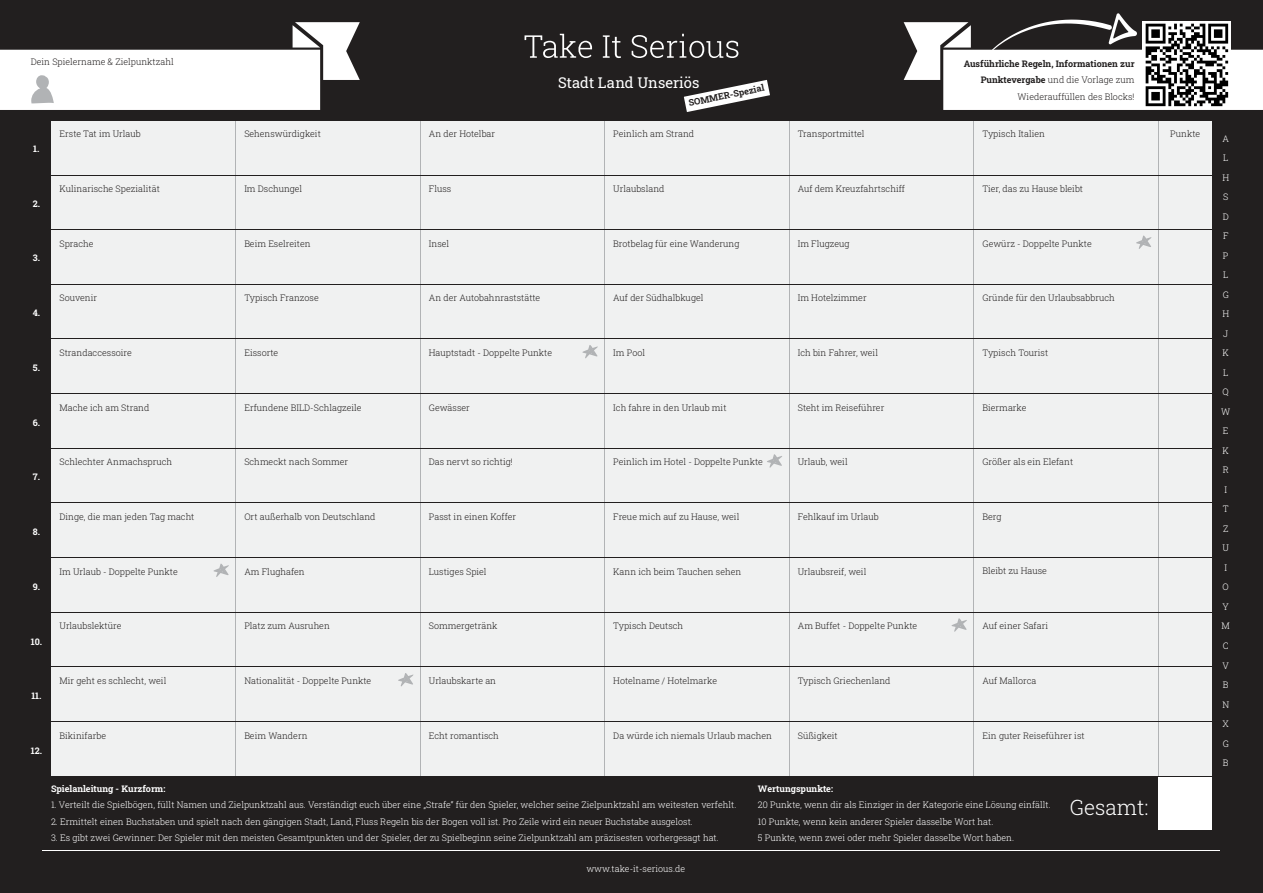
<style>
.page{position:relative;width:1263px;height:893px;background:#221f1f}
.page>*{position:absolute;margin:0;border:0;box-sizing:border-box;transform-origin:0 0}
.t1{font:300 21px "Roboto Slab";color:#fff}
.t2{font:14.85px "Roboto Slab";color:#fff}
.t3{font:300 9px "Roboto Slab";color:#221f1f}
.t4{font:300 9px/19.5px "Roboto Slab";color:#fff;text-align:center}
.t5{font:700 9px/16.5px "Roboto Slab";color:#221f1f;text-align:right}
.t6{font:700 9px "Roboto Slab";color:#fff}
.s1{font-weight:300}
</style>
<div class="page">
<svg style="left:683px;top:80px;width:87px;height:32px"></svg>
<div style="left:51px;top:120px;width:1161px;height:656px;background:#f0f1f1"></div>
<hr style="left:43px;top:850px;width:1177px;height:1px;background:#fff">
<hr style="left:235px;top:120px;width:1px;height:656px;background:#b1b3b5">
<hr style="left:420px;top:120px;width:1px;height:656px;background:#b1b3b5">
<hr style="left:604px;top:120px;width:1px;height:656px;background:#b1b3b5">
<hr style="left:789px;top:120px;width:1px;height:656px;background:#b1b3b5">
<hr style="left:973px;top:120px;width:1px;height:656px;background:#b1b3b5">
<hr style="left:1158px;top:120px;width:1px;height:656px;background:#b1b3b5">
<div style="left:1159px;top:776px;width:53px;height:54px;background:#fff"></div>
<svg style="left:904px;top:13px;width:359px;height:97px"></svg>
<svg style="left:582px;top:345px;width:16px;height:13px"></svg>
<svg style="left:767px;top:454px;width:15px;height:14px"></svg>
<svg style="left:951px;top:618px;width:16px;height:14px"></svg>
<svg style="left:213px;top:564px;width:16px;height:13px"></svg>
<svg style="left:398px;top:673px;width:16px;height:13px"></svg>
<svg style="left:1136px;top:235px;width:16px;height:14px"></svg>
<hr style="left:51px;top:175px;width:1161px;height:1px;background:#221f1f">
<hr style="left:51px;top:229px;width:1161px;height:1px;background:#221f1f">
<hr style="left:51px;top:284px;width:1161px;height:1px;background:#221f1f">
<hr style="left:51px;top:339px;width:1161px;height:1px;background:#221f1f">
<hr style="left:51px;top:393px;width:1161px;height:1px;background:#221f1f">
<hr style="left:51px;top:448px;width:1161px;height:1px;background:#221f1f">
<hr style="left:51px;top:502px;width:1161px;height:1px;background:#221f1f">
<hr style="left:51px;top:557px;width:1161px;height:1px;background:#221f1f">
<hr style="left:51px;top:612px;width:1161px;height:1px;background:#221f1f">
<hr style="left:51px;top:666px;width:1161px;height:1px;background:#221f1f">
<hr style="left:51px;top:721px;width:1161px;height:1px;background:#221f1f">
<hr style="left:51px;top:776px;width:1161px;height:1px;background:#221f1f">
<hr style="left:51px;top:120px;width:1161px;height:1px;background:#221f1f">
<svg style="left:524px;top:34px;width:68px;height:24px"></svg>
<svg style="left:603px;top:35px;width:18px;height:23px"></svg>
<svg style="left:632px;top:34px;width:106px;height:24px"></svg>
<svg style="left:0;top:22px;width:360px;height:88px"></svg>
<p class="t3" style="left:31px;top:58px;width:144px">Dein Spielername &amp; Zielpunktzahl</p>
<p class="t6" style="left:33px;top:145px;width:8px">1.</p>
<p class="t6" style="left:33px;top:200px;width:9px">2.</p>
<p class="t6" style="left:33px;top:254px;width:9px">3.</p>
<p class="t6" style="left:33px;top:309px;width:9px">4.</p>
<p class="t6" style="left:33px;top:364px;width:9px">5.</p>
<p class="t6" style="left:33px;top:419px;width:9px">6.</p>
<p class="t6" style="left:33px;top:473px;width:9px">7.</p>
<p class="t6" style="left:33px;top:528px;width:9px">8.</p>
<p class="t6" style="left:33px;top:583px;width:9px">9.</p>
<p class="t6" style="left:31px;top:638px;width:13px">10.</p>
<p class="t6" style="left:31px;top:692px;width:12px">11.</p>
<p class="t6" style="left:31px;top:747px;width:13px">12.</p>
<p class="t3" style="left:60px;top:130px;width:83px">Erste Tat im Urlaub</p>
<p class="t3" style="left:60px;top:185px;width:102px">Kulinarische Spezialität</p>
<p class="t3" style="left:60px;top:240px;width:36px">Sprache</p>
<p class="t3" style="left:60px;top:295px;width:39px">Souvenir</p>
<p class="t3" style="left:60px;top:349px;width:74px">Strandaccessoire</p>
<p class="t3" style="left:60px;top:404px;width:91px">Mache ich am Strand</p>
<p class="t3" style="left:60px;top:458px;width:114px">Schlechter Anmachspruch</p>
<p class="t3" style="left:60px;top:513px;width:136px">Dinge, die man jeden Tag macht</p>
<p class="t3" style="left:60px;top:568px;width:120px">Im Urlaub - Doppelte Punkte</p>
<p class="t3" style="left:60px;top:622px;width:63px">Urlaubslektüre</p>
<p class="t3" style="left:60px;top:677px;width:108px">Mir geht es schlecht, weil</p>
<p class="t3" style="left:60px;top:732px;width:48px">Bikinifarbe</p>
<h2 class="t2" style="left:558px;top:74px;width:143px">Stadt Land Unseriös</h2>
<p class="t5" style="left:687px;top:96px;width:78px;rotate:-12deg">SOMMER-Spezial</p>
<p class="t5" style="left:964px;top:56px;width:172px">Ausführliche Regeln, Informationen zur<br>Punktevergabe <span class="s1">und die Vorlage zum<br>Wiederauffüllen des Blocks!</span></p>
<p class="t3" style="left:244px;top:130px;width:78px">Sehenswürdigkeit</p>
<p class="t3" style="left:429px;top:130px;width:68px">An der Hotelbar</p>
<p class="t3" style="left:613px;top:130px;width:82px">Peinlich am Strand</p>
<p class="t3" style="left:798px;top:130px;width:68px">Transportmittel</p>
<p class="t3" style="left:982px;top:130px;width:64px">Typisch Italien</p>
<p class="t3" style="left:244px;top:185px;width:59px">Im Dschungel</p>
<p class="t3" style="left:429px;top:185px;width:24px">Fluss</p>
<p class="t3" style="left:613px;top:185px;width:53px">Urlaubsland</p>
<p class="t3" style="left:798px;top:185px;width:109px">Auf dem Kreuzfahrtschiff</p>
<p class="t3" style="left:982px;top:185px;width:102px">Tier, das zu Hause bleibt</p>
<p class="t3" style="left:244px;top:240px;width:68px">Beim Eselreiten</p>
<p class="t3" style="left:429px;top:240px;width:22px">Insel</p>
<p class="t3" style="left:613px;top:240px;width:128px">Brotbelag für eine Wanderung</p>
<p class="t3" style="left:798px;top:240px;width:53px">Im Flugzeug</p>
<p class="t3" style="left:982px;top:240px;width:111px">Gewürz - Doppelte Punkte</p>
<p class="t3" style="left:244px;top:295px;width:76px">Typisch Franzose</p>
<p class="t3" style="left:429px;top:295px;width:113px">An der Autobahnraststätte</p>
<p class="t3" style="left:613px;top:295px;width:92px">Auf der Südhalbkugel</p>
<p class="t3" style="left:798px;top:295px;width:70px">Im Hotelzimmer</p>
<p class="t3" style="left:982px;top:295px;width:134px">Gründe für den Urlaubsabbruch</p>
<p class="t3" style="left:244px;top:349px;width:35px">Eissorte</p>
<p class="t3" style="left:429px;top:349px;width:125px">Hauptstadt - Doppelte Punkte</p>
<p class="t3" style="left:613px;top:349px;width:33px">Im Pool</p>
<p class="t3" style="left:798px;top:349px;width:82px">Ich bin Fahrer, weil</p>
<p class="t3" style="left:982px;top:349px;width:67px">Typisch Tourist</p>
<p class="t3" style="left:244px;top:404px;width:119px">Erfundene BILD-Schlagzeile</p>
<p class="t3" style="left:429px;top:404px;width:43px">Gewässer</p>
<p class="t3" style="left:613px;top:404px;width:115px">Ich fahre in den Urlaub mit</p>
<p class="t3" style="left:798px;top:404px;width:88px">Steht im Reiseführer</p>
<p class="t3" style="left:982px;top:404px;width:45px">Biermarke</p>
<p class="t3" style="left:244px;top:458px;width:105px">Schmeckt nach Sommer</p>
<p class="t3" style="left:429px;top:458px;width:86px">Das nervt so richtig!</p>
<p class="t3" style="left:613px;top:458px;width:151px">Peinlich im Hotel - Doppelte Punkte</p>
<p class="t3" style="left:798px;top:458px;width:51px">Urlaub, weil</p>
<p class="t3" style="left:982px;top:458px;width:92px">Größer als ein Elefant</p>
<p class="t3" style="left:244px;top:513px;width:133px">Ort außerhalb von Deutschland</p>
<p class="t3" style="left:429px;top:513px;width:89px">Passt in einen Koffer</p>
<p class="t3" style="left:613px;top:513px;width:128px">Freue mich auf zu Hause, weil</p>
<p class="t3" style="left:798px;top:513px;width:82px">Fehlkauf im Urlaub</p>
<p class="t3" style="left:982px;top:513px;width:21px">Berg</p>
<p class="t3" style="left:244px;top:568px;width:62px">Am Flughafen</p>
<p class="t3" style="left:429px;top:568px;width:59px">Lustiges Spiel</p>
<p class="t3" style="left:613px;top:568px;width:130px">Kann ich beim Tauchen sehen</p>
<p class="t3" style="left:798px;top:568px;width:70px">Urlaubsreif, weil</p>
<p class="t3" style="left:982px;top:567px;width:66px">Bleibt zu Hause</p>
<p class="t3" style="left:244px;top:622px;width:87px">Platz zum Ausruhen</p>
<p class="t3" style="left:429px;top:622px;width:70px">Sommergetränk</p>
<p class="t3" style="left:613px;top:622px;width:71px">Typisch Deutsch</p>
<p class="t3" style="left:798px;top:622px;width:121px">Am Buffet - Doppelte Punkte</p>
<p class="t3" style="left:982px;top:622px;width:67px">Auf einer Safari</p>
<p class="t3" style="left:244px;top:677px;width:128px">Nationalität - Doppelte Punkte</p>
<p class="t3" style="left:429px;top:677px;width:69px">Urlaubskarte an</p>
<p class="t3" style="left:613px;top:677px;width:105px">Hotelname / Hotelmarke</p>
<p class="t3" style="left:798px;top:677px;width:94px">Typisch Griechenland</p>
<p class="t3" style="left:982px;top:677px;width:55px">Auf Mallorca</p>
<p class="t3" style="left:244px;top:732px;width:65px">Beim Wandern</p>
<p class="t3" style="left:429px;top:732px;width:72px">Echt romantisch</p>
<p class="t3" style="left:613px;top:732px;width:160px">Da würde ich niemals Urlaub machen</p>
<p class="t3" style="left:798px;top:732px;width:41px">Süßigkeit</p>
<p class="t3" style="left:982px;top:732px;width:104px">Ein guter Reiseführer ist</p>
<p class="t6" style="left:51px;top:785px;width:116px">Spielanleitung - Kurzform:</p>
<p class="t4" style="left:51px;top:796px;width:687px">1. Verteilt die Spielbögen, füllt Namen und Zielpunktzahl aus. Verständigt euch über eine „Strafe“ für den Spieler, welcher seine Zielpunktzahl am weitesten verfehlt.</p>
<p class="t4" style="left:51px;top:812px;width:643px">2. Ermittelt einen Buchstaben und spielt nach den gängigen Stadt, Land, Fluss Regeln bis der Bogen voll ist. Pro Zeile wird ein neuer Buchstabe ausgelost.</p>
<p class="t4" style="left:51px;top:829px;width:669px">3. Es gibt zwei Gewinner: Der Spieler mit den meisten Gesamtpunkten und der Spieler, der zu Spielbeginn seine Zielpunktzahl am präzisesten vorhergesagt hat.</p>
<p class="t4" style="left:586px;top:859px;width:100px">www.take-it-serious.de</p>
<p class="t6" style="left:758px;top:785px;width:77px">Wertungspunkte:</p>
<p class="t4" style="left:758px;top:797px;width:294px;line-height:16.5px;text-align:left">20 Punkte, wenn dir als Einziger in der Kategorie eine Lösung einfällt.<br>10 Punkte, wenn kein anderer Spieler dasselbe Wort hat.<br>5 Punkte, wenn zwei oder mehr Spieler dasselbe Wort haben.</p>
<h1 class="t1" style="left:1070px;top:799px;width:80px">Gesamt:</h1>
<p class="t3" style="left:1170px;top:130px;width:31px">Punkte</p>
<p class="t4" style="left:1221px;top:130px;width:11px">A<br>L<br>H<br>S<br>D<br>F<br>P<br>L<br>G<br>H<br>J<br>K<br>L<br>Q<br>W<br>E<br>K<br>R<br>I<br>T<br>Z<br>U<br>I<br>O<br>Y<br>M<br>C<br>V<br>B<br>N<br>X<br>G<br>B</p>
</div>
